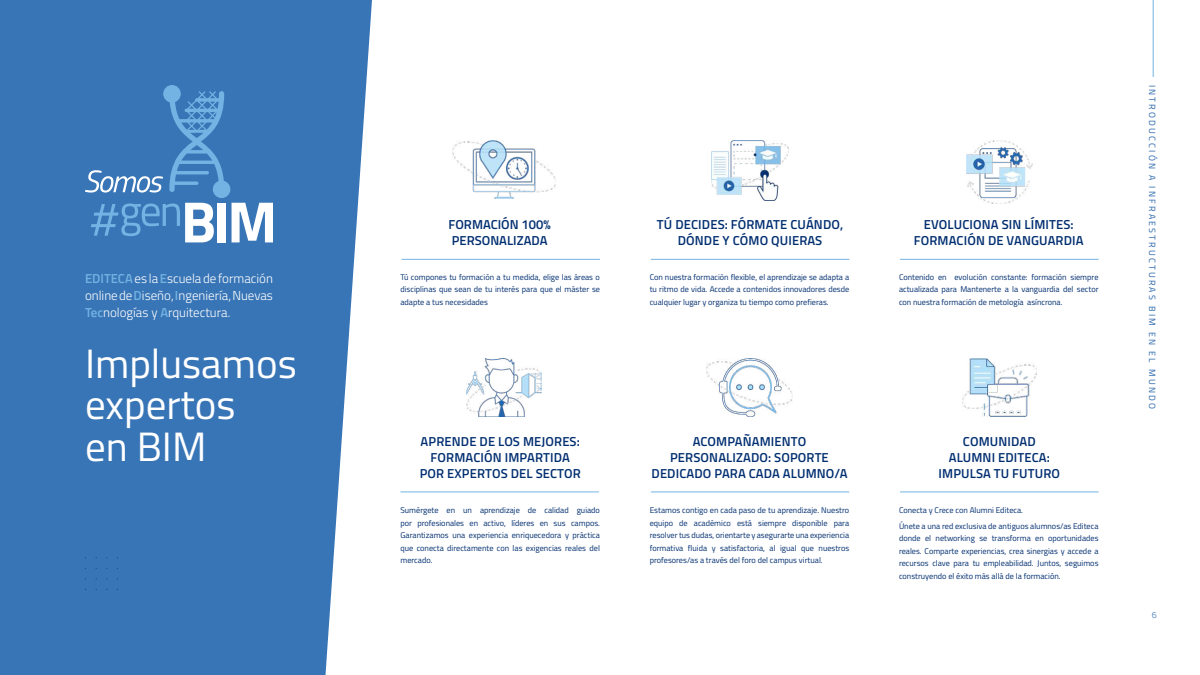
<style>
.page{position:relative;width:1200px;height:675px;background:#fff}
.page>*{position:absolute;margin:0;border:0;box-sizing:border-box;transform-origin:0 0}
.t1{font:41px/41.5px "Titillium Web";color:#fff}
.t2{font:600 13px/15.6px "Titillium Web";letter-spacing:.01em;color:#002e70;text-align:center}
.t3{font:300 13px/17px "Titillium Web";color:#fff;text-align:justify}
.t4{font:9px "Titillium Web";letter-spacing:.24em;color:#2764aa}
.t5{font:300 9px "Titillium Web";color:#3875b6}
.t6{font:8.25px/12.5px "Titillium Web";color:#002e70;text-align:justify}
.s1{font-weight:600;color:#72b3e3}
</style>
<div class="page">
<hr style="left:1153px;top:0;width:1px;height:77px;background:#72b3e3">
<svg style="left:0;top:0;width:372px;height:675px;background:#467ebb"></svg>
<img style="left:963px;top:359px;width:73px;height:57px">
<hr style="left:900px;top:492px;width:199px;height:1px;background:#72b3e3">
<img style="left:966px;top:141px;width:67px;height:63px">
<hr style="left:900px;top:259px;width:199px;height:1px;background:#72b3e3">
<img style="left:711px;top:140px;width:78px;height:60px">
<hr style="left:651px;top:259px;width:198px;height:1px;background:#72b3e3">
<img style="left:706px;top:359px;width:87px;height:57px">
<hr style="left:651px;top:492px;width:198px;height:1px;background:#72b3e3">
<img style="left:452px;top:140px;width:103px;height:58px">
<hr style="left:402px;top:259px;width:198px;height:1px;background:#72b3e3">
<img style="left:466px;top:359px;width:75px;height:57px">
<hr style="left:400px;top:492px;width:199px;height:1px;background:#72b3e3">
<svg style="left:85px;top:85px;width:188px;height:157px;background:#5188c1"></svg>
<h2 class="t3" style="left:85px;top:269px;width:190px"><span class="s1">EDITECA</span> es la <span class="s1">E</span>scuela de formación online de <span class="s1">D</span>iseño, <span class="s1">I</span>ngeniería, Nuevas <span class="s1">Tec</span>nologías y <span class="s1">A</span>rquitectura.</h2>
<h1 class="t1" style="left:85px;top:341px;width:213px">Implusamos expertos<br>en BIM</h1>
<h2 class="t2" style="left:449px;top:216px;width:104px;text-align:left">FORMACIÓN 100%<br>PERSONALIZADA</h2>
<p class="t6" style="left:400px;top:270px;width:201px">Tú compones tu formación a tu medida, elige las áreas o disciplinas que sean de tu interés para que el máster se adapte a tus necesidades</p>
<h2 class="t2" style="left:657px;top:216px;width:188px">TÚ DECIDES: FÓRMATE CUÁNDO,<br>DÓNDE Y CÓMO QUIERAS</h2>
<p class="t6" style="left:650px;top:270px;width:201px">Con nuestra formación flexible, el aprendizaje se adapta a tu ritmo de vida. Accede a contenidos innovadores desde cualquier lugar y organiza tu tiempo como prefieras.</p>
<h2 class="t2" style="left:914px;top:216px;width:171px">EVOLUCIONA SIN LÍMITES:<br>FORMACIÓN DE VANGUARDIA</h2>
<p class="t6" style="left:899px;top:270px;width:201px">Contenido en evolución constante: formación siempre actualizada para Mantenerte a la vanguardia del sector con nuestra formación de metología asíncrona.</p>
<h2 class="t2" style="left:420px;top:433px;width:163px">APRENDE DE LOS MEJORES:<br>FORMACIÓN IMPARTIDA<br>POR EXPERTOS DEL SECTOR</h2>
<p class="t6" style="left:400px;top:504px;width:201px">Sumérgete en un aprendizaje de calidad guiado por profesionales en activo, líderes en sus campos.<br>Garantizamos una experiencia enriquecedora y práctica que conecta directamente con las exigencias reales del mercado.</p>
<h2 class="t2" style="left:652px;top:433px;width:197px">ACOMPAÑAMIENTO<br>PERSONALIZADO: SOPORTE<br>DEDICADO PARA CADA ALUMNO/A</h2>
<p class="t6" style="left:650px;top:504px;width:201px">Estamos contigo en cada paso de tu aprendizaje. Nuestro equipo de académico está siempre disponible para resolver tus dudas, orientarte y asegurarte una experiencia formativa fluida y satisfactoria, al igual que nuestros profesores/as a través del foro del campus virtual.</p>
<h2 class="t2" style="left:939px;top:433px;width:123px">COMUNIDAD<br>ALUMNI EDITECA:<br>IMPULSA TU FUTURO</h2>
<p class="t6" style="left:899px;top:502px;width:201px;line-height:15.5px">Conecta y Crece con Alumni Editeca.<br>Únete a una red exclusiva de antiguos alumnos/as Editeca</p>
<p class="t6" style="left:899px;top:532px;width:201px">donde el networking se transforma en oportunidades reales. Comparte experiencias, crea sinergias y accede a recursos clave para tu empleabilidad. Juntos, seguimos construyendo el éxito más allá de la formación.</p>
<p class="t4" style="left:1159px;top:85px;width:325px;rotate:90deg">INTRODUCCIÓN A INFRAESTRUCTURAS BIM EN EL MUNDO</p>
<p class="t5" style="left:1152px;top:608px;width:7px">6</p>
</div>
